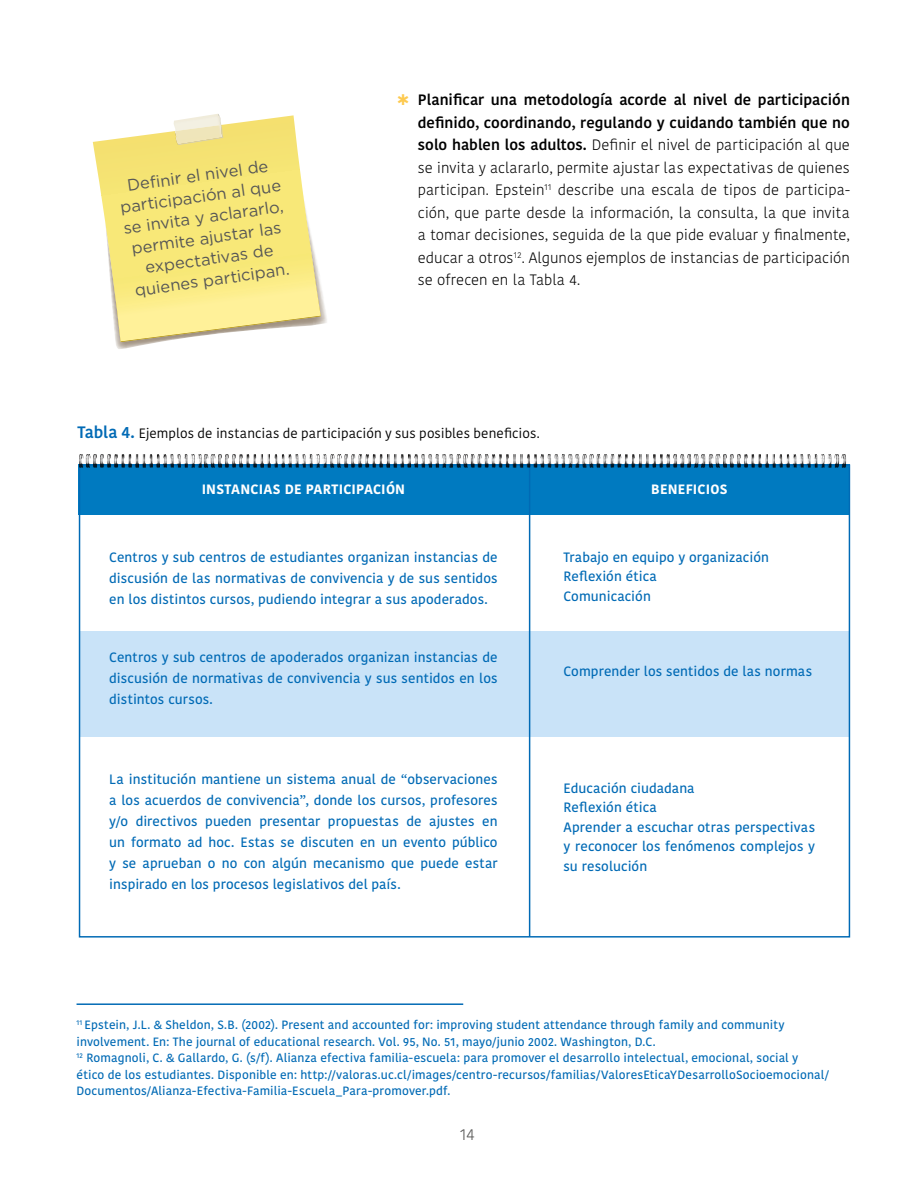
<style>
.page{position:relative;width:918px;height:1188px;background:#fff}
.page>*{position:absolute;margin:0;border:0;box-sizing:border-box;transform-origin:0 0}
.t1{font:16.5px/21px "Gotham";color:#575756;text-align:center}
.t2{font:300 16.5px "Kohinoor Bangla";color:#575756}
.t3{font:300 15px/22.5px "Kohinoor Bangla";color:#000;text-align:justify}
.t4{font:500 13.5px/21px "Kohinoor Bangla";letter-spacing:.005em;color:#006ab5;text-align:justify}
.t5{font:13.5px "Kohinoor Bangla";letter-spacing:.005em;color:#000}
.t6{font:700 13.5px "Kohinoor Bangla";letter-spacing:.015em;color:#fff}
.t7{font:500 12px/16.5px "Kohinoor Bangla";letter-spacing:.01em;color:#006ab5}
.s1{font-weight:600}
.s2{font-weight:600;font-size:16.5px;color:#006ab5}
</style>
<div class="page">
<hr style="left:77px;top:1003px;width:386px;height:2px;background:#006ab5">
<div style="left:81px;top:631px;width:769px;height:106px;background:#c9e3f8"></div>
<div style="left:78px;top:465px;width:772px;height:50px;background:#007ac0"></div>
<hr style="left:529px;top:467px;width:1px;height:469px;background:#006ab5">
<img style="left:107px;top:454px;width:67px;height:14px">
<img style="left:232px;top:454px;width:67px;height:14px">
<img style="left:358px;top:454px;width:67px;height:14px">
<img style="left:484px;top:454px;width:67px;height:14px">
<img style="left:610px;top:454px;width:67px;height:14px">
<img style="left:737px;top:454px;width:67px;height:14px">
<img style="left:834px;top:454px;width:12px;height:14px">
<img style="left:116px;top:288px;width:211px;height:61px">
<svg style="left:93px;top:115px;width:228px;height:227px"></svg>
<img style="left:174px;top:115px;width:4px;height:16px">
<img style="left:175px;top:125px;width:3px;height:19px">
<svg style="left:178px;top:114px;width:46px;height:31px"></svg>
<p class="t1" style="left:116px;top:176px;width:164px;rotate:-8deg">Defi nir el nivel de participación al que se invita y aclararlo, permite ajustar las expectativas de quienes participan.</p>
<p class="t3" style="left:418px;top:88px;width:434px"><span class="s1">Planificar una metodología acorde al nivel de participación definido, coordinando, regulando y cuidando también que no solo hablen los adultos.</span> Definir el nivel de participación al que se invita y aclararlo, permite ajustar las expectativas de quienes participan. Epstein<sup>11</sup> describe una escala de tipos de participa&shy;ción, que parte desde la información, la consulta, la que invita a tomar decisiones, seguida de la que pide evaluar y finalmente, educar a otros<sup>12</sup>. Algunos ejemplos de instancias de participación se ofrecen en la Tabla 4.</p>
<p class="t5" style="left:78px;top:423px;width:464px"><span class="s2">Tabla 4.</span> Ejemplos de instancias de participación y sus posibles beneficios.</p>
<p class="t6" style="left:202px;top:477px;width:205px">INSTANCIAS DE PARTICIPACIÓN</p>
<p class="t4" style="left:109px;top:546px;width:390px">Centros y sub centros de estudiantes organizan instancias de discusión de las normativas de convivencia y de sus sentidos en los distintos cursos, pudiendo integrar a sus apoderados.</p>
<p class="t4" style="left:109px;top:647px;width:390px">Centros y sub centros de apoderados organizan instancias de discusión de normativas de convivencia y sus sentidos en los distintos cursos.</p>
<p class="t6" style="left:651px;top:477px;width:78px">BENEFICIOS</p>
<p class="t4" style="left:563px;top:547px;width:207px;line-height:19.5px;text-align:left">Trabajo en equipo y organización<br>Reflexión ética<br>Comunicación</p>
<p class="t4" style="left:563px;top:660px;width:250px">Comprender los sentidos de las normas</p>
<p class="t4" style="left:109px;top:768px;width:390px">La institución mantiene un sistema anual de “observaciones a los acuerdos de convivencia”, donde los cursos, profesores y/o directivos pueden presentar propuestas de ajustes en un formato ad hoc. Estas se discuten en un evento público y se aprueban o no con algún mecanismo que puede estar inspirado en los procesos legislativos del país.</p>
<p class="t4" style="left:563px;top:778px;width:253px;line-height:19.5px;text-align:left">Educación ciudadana<br>Reflexión ética<br>Aprender a escuchar otras perspectivas y reconocer los fenómenos complejos y su resolución</p>
<p class="t7" style="left:77px;top:1016px;width:754px"><sup>11</sup> Epstein, J.L. &amp; Sheldon, S.B. (2002). Present and accounted for: improving student attendance through family and community involvement. En: The journal of educational research. Vol. 95, No. 51, mayo/junio 2002. Washington, D.C.<br><sup>12</sup> Romagnoli, C. &amp; Gallardo, G. (s/f). Alianza efectiva familia-escuela: para promover el desarrollo intelectual, emocional, social y ético de los estudiantes. Disponible en: http://valoras.uc.cl/images/centro-recursos/familias/ValoresEticaYDesarrolloSocioemocional/ Documentos/Alianza-Efectiva-Familia-Escuela_Para-promover.pdf.</p>
<p class="t2" style="left:460px;top:1122px;width:16px">14</p>
</div>
